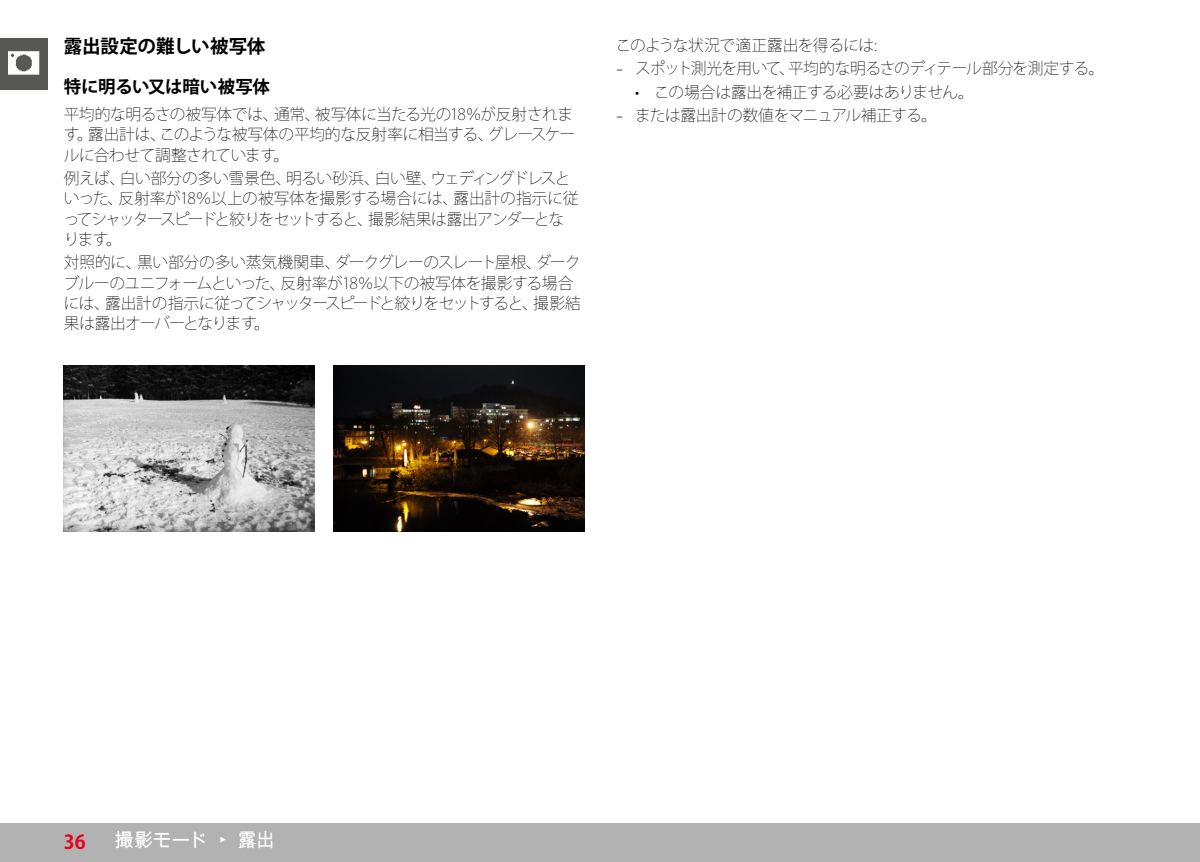
<style>
.page{position:relative;width:1200px;height:862px;background:#fff}
.page>*{position:absolute;margin:0;border:0;box-sizing:border-box;transform-origin:0 0}
.t1{font:19.12px "Arial Unicode MS";letter-spacing:-.025em;color:#fff}
.t2{font:700 19.12px "Koz Go Pr 6 N";color:#e3051b}
.t3{font:700 18.45px "Koz Go Pr 6 N";letter-spacing:-.015em;color:#000}
.t4{font:700 17.55px "Koz Go Pr 6 N";letter-spacing:-.015em;color:#000}
.t5{font:200 15.75px/20.2px "Koz Go Pr 6 N";letter-spacing:-.035em;color:#000}
.s1{font-family:"Corporate S";font-weight:300}
</style>
<div class="page">
<div style="left:0;top:38px;width:48px;height:51px;background:#575756"></div>
<img style="left:9px;top:51px;width:31px;height:24px">
<div style="left:0;top:823px;width:1199px;height:38px;background:#b3b2b2"></div>
<img style="left:64px;top:365px;width:250px;height:166px">
<img style="left:333px;top:365px;width:251px;height:166px">
<p class="t3" style="left:64px;top:36px;width:203px">露出設定の難しい被写体</p>
<p class="t4" style="left:64px;top:77px;width:207px">特に明るい又は暗い被写体</p>
<p class="t5" style="left:64px;top:104px;width:513px">平均的な明るさの被写体では、通常、被写体に当たる光の18％が反射されます。露出計は、このような被写体の平均的な反射率に相当する、グレースケールに合わせて調整されています。</p>
<p class="t5" style="left:64px;top:168px;width:516px">例えば、白い部分の多い雪景色、明るい砂浜、白い壁、ウェディングドレスといった、反射率が18％以上の被写体を撮影する場合には、露出計の指示に従ってシャッタースピードと絞りをセットすると、撮影結果は露出アンダーとなります。</p>
<p class="t5" style="left:64px;top:252px;width:518px">対照的に、黒い部分の多い蒸気機関車、ダークグレーのスレート屋根、ダークブルーのユニフォームといった、反射率が18％以下の被写体を撮影する場合には、露出計の指示に従ってシャッタースピードと絞りをセットすると、撮影結果は露出オーバーとなります。</p>
<p class="t5" style="left:615px;top:35px;width:262px">このような状況で適正露出を得るには:</p>
<p class="t5" style="left:615px;top:59px;width:490px"><span class="s1">–</span> スポット測光を用いて、平均的な明るさのディテール部分を測定する。</p>
<p class="t5" style="left:635px;top:82px;width:340px">• この場合は露出を補正する必要はありません。</p>
<p class="t5" style="left:615px;top:106px;width:322px"><span class="s1">–</span> または露出計の数値をマニュアル補正する。</p>
<p class="t2" style="left:64px;top:830px;width:23px">36</p>
<p class="t1" style="left:115px;top:825px;width:162px">撮影モード ▸ 露出</p>
</div>
